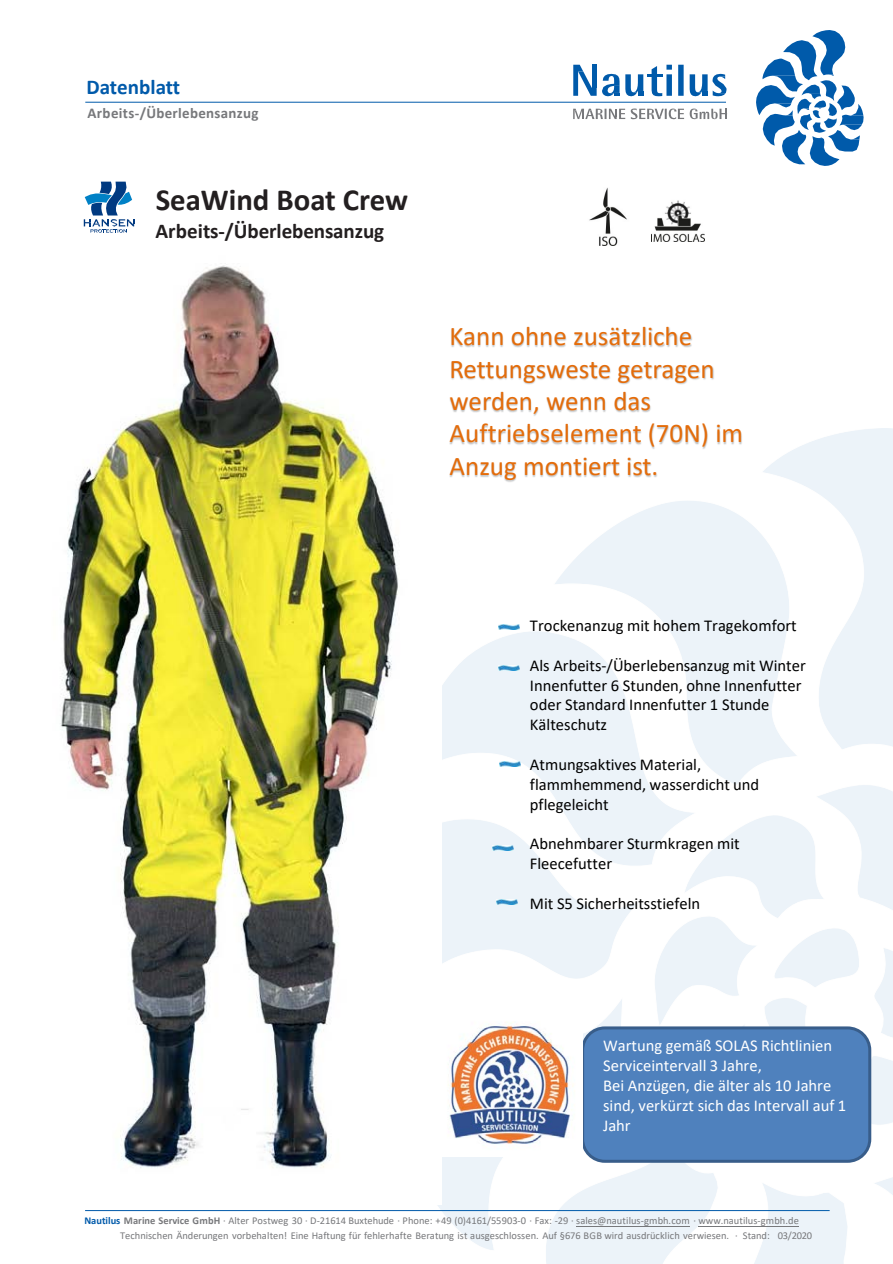
<style>
.page{position:relative;width:893px;height:1264px;background:#fff}
.page>*{position:absolute;margin:0;border:0;box-sizing:border-box;transform-origin:0 0}
.t1{font:700 30.75px "Calibri";color:#231f20}
.t2{font:27px/32.4px "Calibri";color:#e46c0a}
.t3{font:700 21px "Calibri";letter-spacing:-.005em;color:#231f20}
.t4{font:700 21px "Calibri";color:#005aaa}
.t5{font:16.5px/19.8px "Calibri";color:#000}
.t6{font:16.5px/19.8px "Calibri";color:#fff}
.t7{font:700 15px "Calibri";letter-spacing:.02em;color:#77787b}
.t8{font:10.5px/14.1px "Calibri";color:#77787b}
.s1{font-weight:700;color:#005aaa}
.s2{font-weight:700}
</style>
<div class="page">
<img style="left:361px;top:428px;width:531px;height:835px">
<hr style="left:85px;top:1209px;width:744px;height:1px;background:#005aaa">
<svg style="left:756px;top:30px;width:107px;height:136px"></svg>
<hr style="left:85px;top:102px;width:641px;height:1px;background:#005aaa">
<svg style="left:573px;top:65px;width:23px;height:31px"></svg>
<div style="left:591px;top:65px;width:5px;height:23px;background:#005aaa"></div>
<svg style="left:602px;top:74px;width:17px;height:22px"></svg>
<svg style="left:625px;top:74px;width:18px;height:22px"></svg>
<hr style="left:647px;top:74px;width:16px;height:3px;background:#005aaa">
<svg style="left:651px;top:65px;width:21px;height:31px"></svg>
<div style="left:678px;top:65px;width:5px;height:31px;background:#005aaa"></div>
<svg style="left:689px;top:74px;width:37px;height:22px"></svg>
<svg style="left:573px;top:108px;width:154px;height:11px"></svg>
<img style="left:60px;top:265px;width:381px;height:939px">
<hr style="left:576px;top:1225px;width:114px;height:1px;background:#77787b">
<hr style="left:698px;top:1225px;width:100px;height:1px;background:#77787b">
<svg style="left:84px;top:182px;width:50px;height:51px"></svg>
<img style="left:651px;top:200px;width:53px;height:42px">
<img style="left:431px;top:310px;width:261px;height:33px">
<img style="left:431px;top:343px;width:283px;height:42px">
<img style="left:431px;top:375px;width:244px;height:33px">
<img style="left:431px;top:408px;width:336px;height:60px">
<img style="left:431px;top:440px;width:245px;height:61px">
<img style="left:498px;top:624px;width:21px;height:5px">
<img style="left:498px;top:665px;width:21px;height:5px">
<img style="left:499px;top:761px;width:21px;height:5px">
<img style="left:493px;top:845px;width:21px;height:5px">
<img style="left:496px;top:899px;width:21px;height:5px">
<div style="left:582px;top:1027px;width:287px;height:133px;background:#4f81bd;border-radius:22px"></div>
<div style="left:581px;top:1026px;width:290px;height:136px;border:3px solid #385d8a;border-radius:22px"></div>
<img style="left:436px;top:1010px;width:146px;height:145px">
<img style="left:589px;top:187px;width:38px;height:59px">
<p class="t4" style="left:86px;top:72px;width:95px">Datenblatt</p>
<p class="t7" style="left:87px;top:103px;width:173px">Arbeits-/Überlebensanzug</p>
<p class="t1" style="left:156px;top:178px;width:254px">SeaWind Boat Crew</p>
<p class="t3" style="left:155px;top:216px;width:230px">Arbeits-/Überlebensanzug</p>
<p class="t2" style="left:449px;top:319px;width:295px">Kann ohne zusätzliche<br>Rettungsweste getragen werden, wenn das<br>Auftriebselement (70N) im<br>Anzug montiert ist.</p>
<p class="t5" style="left:530px;top:615px;width:268px">Trockenanzug mit hohem Tragekomfort</p>
<p class="t5" style="left:530px;top:655px;width:277px">Als Arbeits-/Überlebensanzug mit Winter Innenfutter 6 Stunden, ohne Innenfutter oder Standard Innenfutter 1 Stunde Kälteschutz</p>
<p class="t5" style="left:530px;top:754px;width:231px">Atmungsaktives Material, flammhemmend, wasserdicht und pflegeleicht</p>
<p class="t5" style="left:530px;top:833px;width:211px">Abnehmbarer Sturmkragen mit<br>Fleecefutter</p>
<p class="t5" style="left:530px;top:892px;width:172px">Mit S5 Sicherheitsstiefeln</p>
<p class="t6" style="left:603px;top:1035px;width:230px">Wartung gemäß SOLAS Richtlinien</p>
<p class="t6" style="left:603px;top:1054px;width:160px">Serviceintervall 3 Jahre,</p>
<p class="t6" style="left:603px;top:1074px;width:245px">Bei Anzügen, die älter als 10 Jahre sind, verkürzt sich das Intervall auf 1<br>Jahr</p>
<p class="t8" style="left:120px;top:1213px;width:693px;text-indent:-36px"><span class="s1">Nautilus</span> <span class="s2">Marine Service GmbH</span> · Alter Postweg 30 · D-21614 Buxtehude · Phone: +49 (0)4161/55903-0 · Fax: -29 · sales@nautilus-gmbh.com · www.nautilus-gmbh.de<br>Technischen Änderungen vorbehalten! Eine Haftung für fehlerhafte Beratung ist ausgeschlossen. Auf §676 BGB wird ausdrücklich verwiesen. · Stand: 03/2020</p>
</div>
